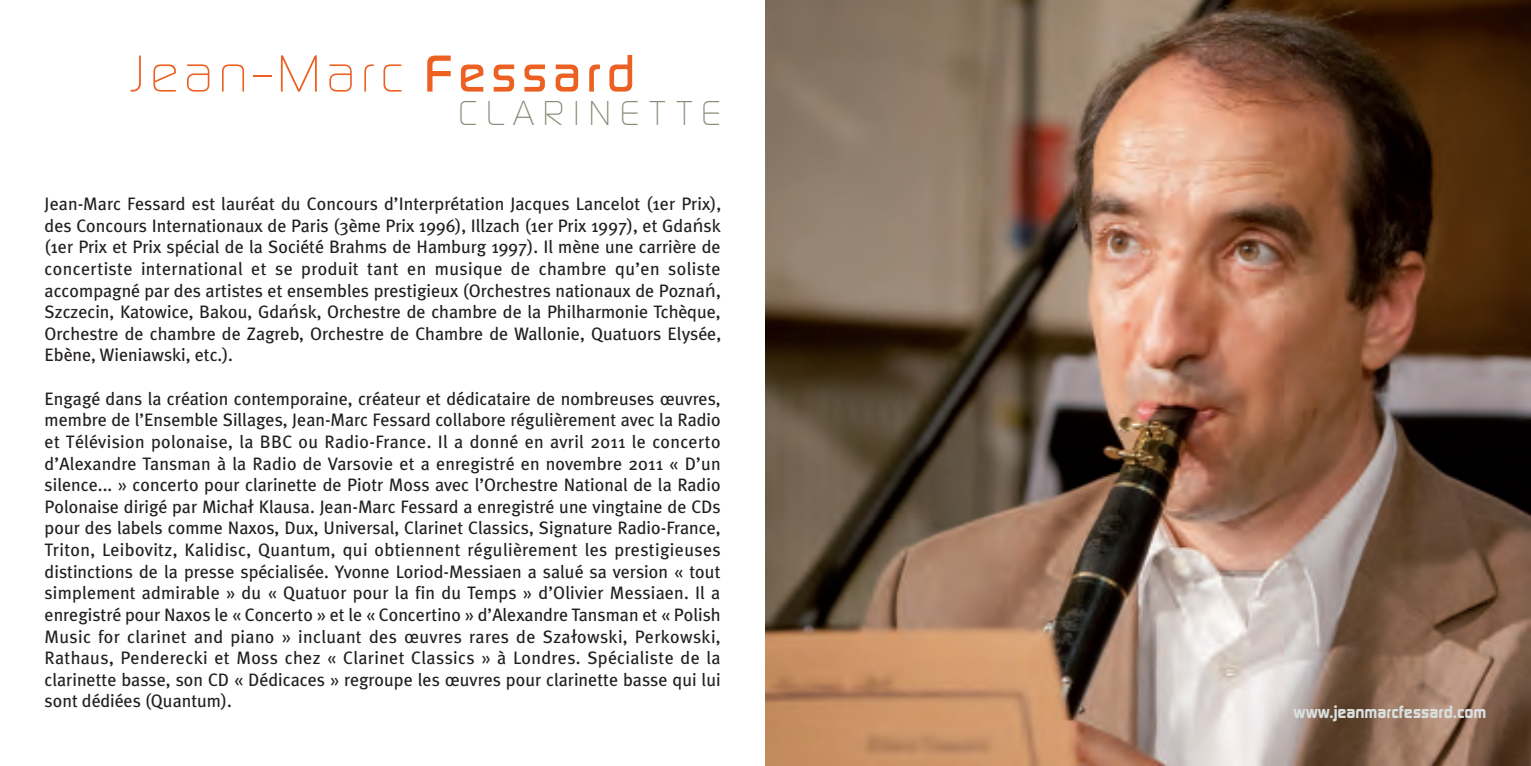
<style>
.page{position:relative;width:1531px;height:766px;background:#fff}
.page>*{position:absolute;margin:0;border:0;box-sizing:border-box;transform-origin:0 0}
.t1{font:300 54px "Digital EF";letter-spacing:.1em;color:#ec6022}
.t2{font:300 36px "Digital EF";letter-spacing:.25em;color:#898c78}
.t3{font:18px/21.6px "Meta Plus";color:#231f20;text-align:justify}
.t4{font:700 18px "Digital EF";color:#d9dfdf}
.s1{font-weight:500}
.s2{font-family:"Lucida Grande"}
</style>
<div class="page">
<img style="left:765px;top:0;width:766px;height:765px">
<h1 class="t1" style="left:131px;top:56px;width:506px">Jean-Marc <span class="s1">Fessard</span></h1>
<h2 class="t2" style="left:458px;top:101px;width:264px">CLARINETTE</h2>
<p class="t3" style="left:45px;top:193px;width:678px">Jean-Marc Fessard est lauréat du Concours d’Interprétation Jacques Lancelot (1er Prix), des Concours Internationaux de Paris (3ème Prix 1996), Illzach (1er Prix 1997), et Gda<span class="s2">ń</span>sk (1er Prix et Prix spécial de la Société Brahms de Hamburg 1997). Il mène une carrière de concertiste international et se produit tant en musique de chambre qu’en soliste accompagné par des artistes et ensembles prestigieux (Orchestres nationaux de Pozna<span class="s2">ń</span>, Szczecin, Katowice, Bakou, Gda<span class="s2">ń</span>sk, Orchestre de chambre de la Philharmonie Tchèque, Orchestre de chambre de Zagreb, Orchestre de Chambre de Wallonie, Quatuors Elysée, Ebène, Wieniawski, etc.).</p>
<p class="t3" style="left:45px;top:387px;width:678px">Engagé dans la création contemporaine, créateur et dédicataire de nombreuses œuvres, membre de l’Ensemble Sillages, Jean-Marc Fessard collabore régulièrement avec la Radio et Télévision polonaise, la BBC ou Radio-France. Il a donné en avril 2011 le concerto d’Alexandre Tansman à la Radio de Varsovie et a enregistré en novembre 2011 « D’un silence... » concerto pour clarinette de Piotr Moss avec l’Orchestre National de la Radio Polonaise dirigé par Micha<span class="s2">ł</span> Klausa. Jean-Marc Fessard a enregistré une vingtaine de CDs pour des labels comme Naxos, Dux, Universal, Clarinet Classics, Signature Radio-France, Triton, Leibovitz, Kalidisc, Quantum, qui obtiennent régulièrement les prestigieuses distinctions de la presse spécialisée. Yvonne Loriod-Messiaen a salué sa version « tout simplement admirable » du « Quatuor pour la fin du Temps » d’Olivier Messiaen. Il a enregistré pour Naxos le « Concerto » et le « Concertino » d’Alexandre Tansman et « Polish Music for clarinet and piano » incluant des œuvres rares de Sza<span class="s2">ł</span>owski, Perkowski, Rathaus, Penderecki et Moss chez « Clarinet Classics » à Londres. Spécialiste de la clarinette basse, son CD « Dédicaces » regroupe les œuvres pour clarinette basse qui lui sont dédiées (Quantum).</p>
<p class="t4" style="left:1293px;top:705px;width:194px">www.jeanmarcfessard.com</p>
</div>
